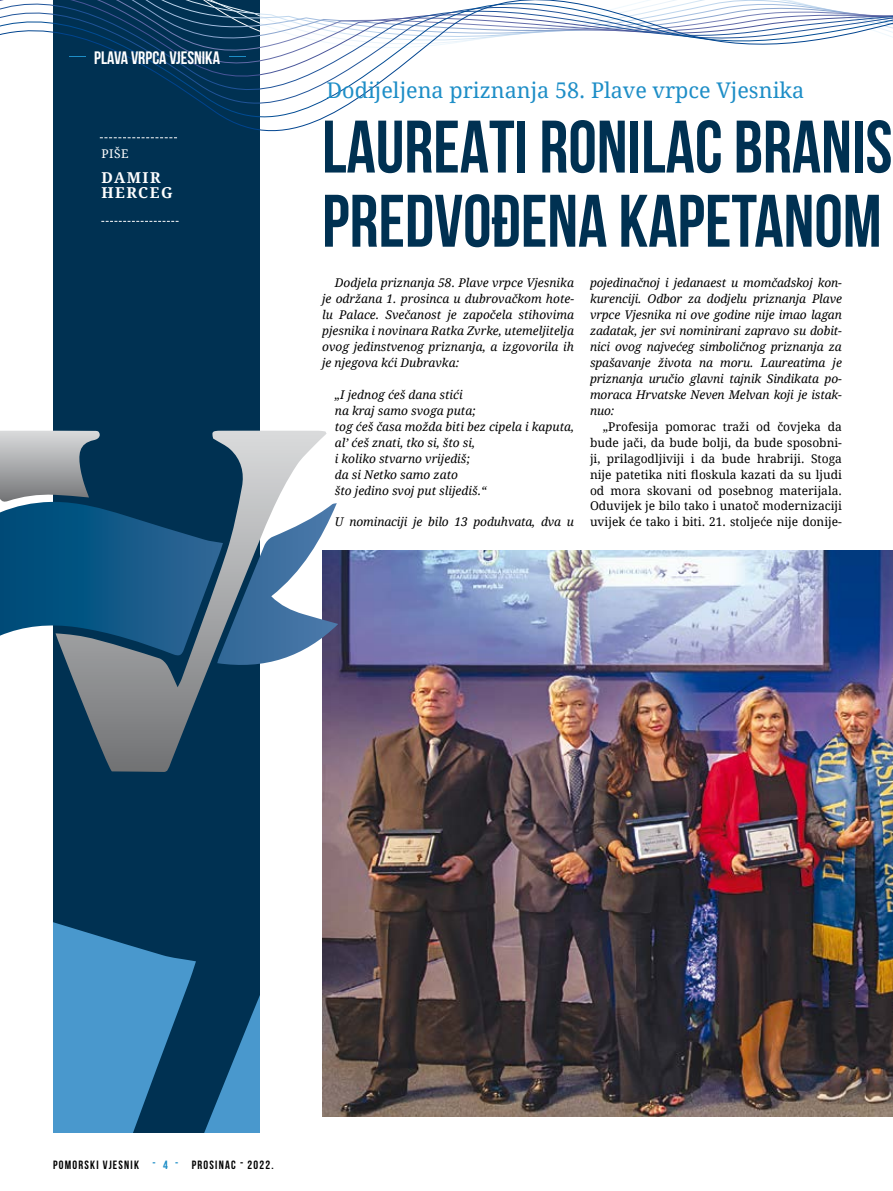
<style>
.page{position:relative;width:893px;height:1191px;background:#fff}
.page>*{position:absolute;margin:0;border:0;box-sizing:border-box;transform-origin:0 0}
.t1{font:700 74.1px/74.1px "Bebas Neue";color:#003152}
.t2{font:21.6px "Droid Serif";color:#1e8ec7}
.t3{font:700 18px "Bebas Neue";color:#fff}
.t4{font:700 15px/15.9px "Droid Serif";letter-spacing:.1em;color:#fff}
.t5{font:italic 12px/15.9px "Droid Serif";color:#000;text-align:justify}
.t6{font:12px/15.9px "Droid Serif";color:#000;text-align:justify}
.t7{font:700 12px "Bebas Neue";letter-spacing:.1em;color:#000}
.t8{font:12px "Droid Serif";color:#fff}
.s1{font-weight:300;color:#1e8ec7}
.s2{color:#1e8ec7}
</style>
<div class="page">
<div style="left:53px;top:0;width:206px;height:1132px;background:#003152"></div>
<svg style="left:53px;top:922px;width:206px;height:210px;fill:#4998cd"></svg>
<svg style="left:0;top:0;width:893px;height:164px"></svg>
<img style="left:322px;top:551px;width:571px;height:565px">
<svg style="left:101px;top:221px;width:78px;height:1px"></svg>
<svg style="left:100px;top:137px;width:77px;height:1px"></svg>
<svg style="left:69px;top:431px;width:258px;height:341px"></svg>
<svg style="left:0;top:502px;width:338px;height:168px"></svg>
<svg style="left:0;top:431px;width:100px;height:71px"></svg>
<h3 class="t3" style="left:66px;top:48px;width:185px"><span class="s1">-</span> PLAVA VRPCA VJESNIKA <span class="s1">-</span></h3>
<p class="t8" style="left:101px;top:145px;width:29px">PIŠE</p>
<p class="t4" style="left:101px;top:169px;width:73px">DAMIR<br>HERCEG</p>
<h2 class="t2" style="left:327px;top:75px;width:479px">Dodijeljena priznanja 58. Plave vrpce Vjesnika</h2>
<h1 class="t1" style="left:322px;top:109px;width:572px">LAUREATI RONILAC BRANIS<br>PREDVOĐENA KAPETANOM</h1>
<p class="t5" style="left:322px;top:274px;width:253px;text-indent:13px">Dodjela priznanja 58. Plave vrpce Vjesnika je održana 1. prosinca u dubrovačkom hote&shy;lu Palace. Svečanost je započela stihovima pjesnika i novinara Ratka Zvrke, utemeljitelja ovog jedinstvenog priznanja, a izgovorila ih je njegova kći Dubravka:</p>
<p class="t5" style="left:335px;top:386px;width:241px;text-align:left">„I jednog ćeš dana stići<br>na kraj samo svoga puta;<br>tog ćeš časa možda biti bez cipela i kaputa, al’ ćeš znati, tko si, što si,<br>i koliko stvarno vrijediš;<br>da si Netko samo zato<br>što jedino svoj put slijediš.“</p>
<p class="t5" style="left:335px;top:514px;width:241px">U nominaciji je bilo 13 poduhvata, dva u</p>
<p class="t5" style="left:590px;top:274px;width:253px">pojedinačnoj i jedanaest u momčadskoj kon&shy;kurenciji. Odbor za dodjelu priznanja Plave vrpce Vjesnika ni ove godine nije imao lagan zadatak, jer svi nominirani zapravo su dobit&shy;nici ovog najvećeg simboličnog priznanja za spašavanje života na moru. Laureatima je priznanja uručio glavni tajnik Sindikata po&shy;moraca Hrvatske Neven Melvan koji je istak&shy;nuo:</p>
<p class="t6" style="left:590px;top:418px;width:253px;text-indent:13px">„Profesija pomorac traži od čovjeka da bude jači, da bude bolji, da bude sposobni&shy;ji, prilagodljiviji i da bude hrabriji. Stoga nije patetika niti floskula kazati da su ljudi od mora skovani od posebnog materijala.<br>Oduvijek je bilo tako i unatoč modernizaciji uvijek će tako i biti. 21. stoljeće nije donije-</p>
<p class="t7" style="left:53px;top:1157px;width:222px">POMORSKI VJESNIK <span class="s2">- 4 -</span> PROSINAC - 2022.</p>
</div>
